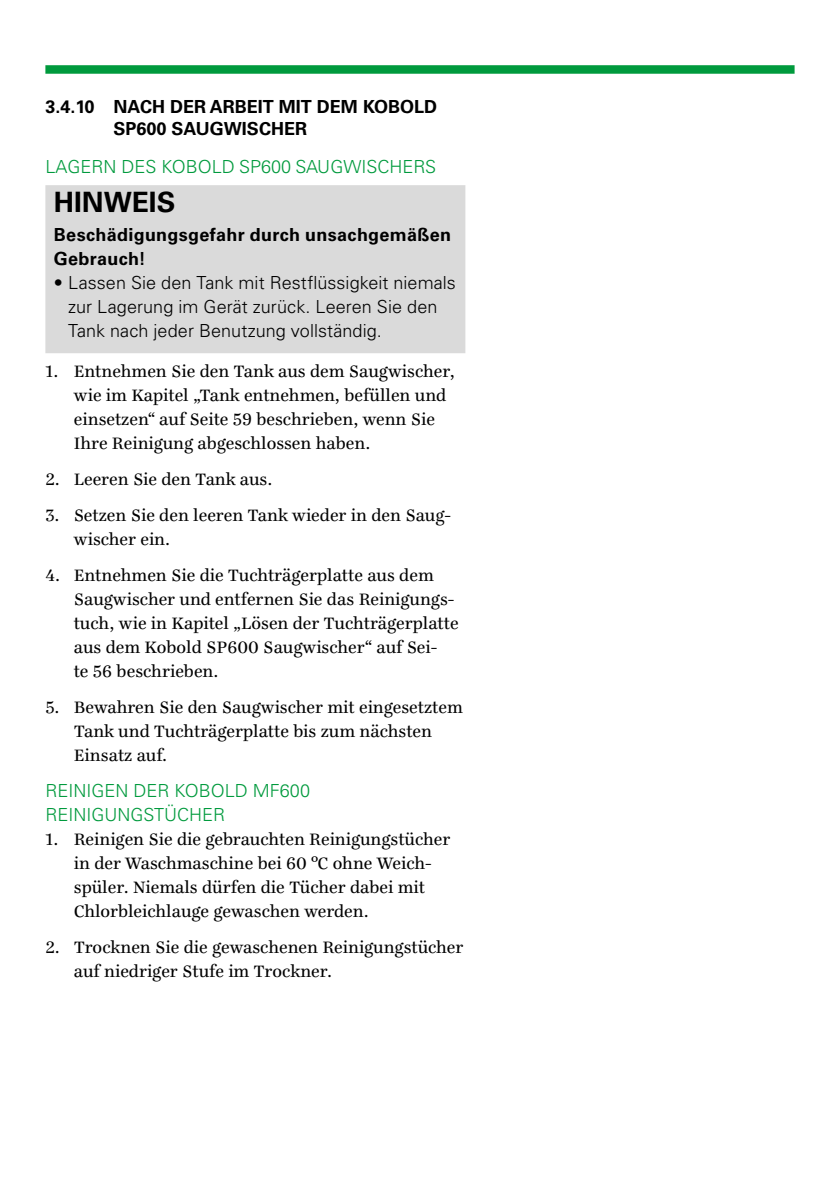
<style>
.page{position:relative;width:840px;height:1191px;background:#fff}
.page>*{position:absolute;margin:0;border:0;box-sizing:border-box;transform-origin:0 0}
.t1{font:700 28px "Univers LT Pro 65";color:#000}
.t2{font:18px/24px "Ingeborg";color:#000}
.t3{font:300 18px/24px "Univers LT Pro 45";letter-spacing:.005em;color:#000}
.t4{font:700 18px/21.6px "Univers LT Pro 65";letter-spacing:.015em;color:#000}
.t5{font:300 18px/24px "Univers LT Pro 45";color:#009a3d}
</style>
<div class="page">
<div style="left:45px;top:65px;width:749px;height:9px;background:#009a3d"></div>
<div style="left:45px;top:185px;width:420px;height:168px;background:#dadada"></div>
<p class="t4" style="left:113px;top:96px;width:325px;text-indent:-68px">3.4.10 NACH DER ARBEIT MIT DEM KOBOLD<br>SP600 SAUGWISCHER</p>
<p class="t5" style="left:45px;top:155px;width:392px">LAGERN DES KOBOLD SP600 SAUGWISCHERS</p>
<h1 class="t1" style="left:54px;top:186px;width:123px">HINWEIS</h1>
<p class="t4" style="left:54px;top:222px;width:398px;line-height:24px">Beschädigungsgefahr durch unsachgemäßen<br>Gebrauch!</p>
<p class="t3" style="left:68px;top:270px;width:389px;text-indent:-14px">• Lassen Sie den Tank mit Restflüssigkeit niemals zur Lagerung im Gerät zurück. Leeren Sie den<br>Tank nach jeder Benutzung vollständig.</p>
<p class="t2" style="left:74px;top:359px;width:382px;text-indent:-28px">1. Entnehmen Sie den Tank aus dem Saugwischer, wie im Kapitel „Tank entnehmen, befüllen und einsetzen“ auf Seite 59 beschrieben, wenn Sie Ihre Reinigung abgeschlossen haben.</p>
<p class="t2" style="left:45px;top:467px;width:228px">2. Leeren Sie den Tank aus.</p>
<p class="t2" style="left:74px;top:503px;width:378px;text-indent:-28px">3. Setzen Sie den leeren Tank wieder in den Saug&shy;wischer ein.</p>
<p class="t2" style="left:74px;top:563px;width:386px;text-indent:-28px">4. Entnehmen Sie die Tuchträgerplatte aus dem Saugwischer und entfernen Sie das Reinigungs&shy;tuch, wie in Kapitel „Lösen der Tuchträgerplatte aus dem Kobold SP600 Saugwischer“ auf Sei-<br>te 56 beschrieben.</p>
<p class="t2" style="left:74px;top:695px;width:390px;text-indent:-28px">5. Bewahren Sie den Saugwischer mit eingesetztem<br>Tank und Tuchträgerplatte bis zum nächsten<br>Einsatz auf.</p>
<p class="t5" style="left:45px;top:779px;width:266px">REINIGEN DER KOBOLD MF600<br>REINIGUNGSTÜCHER</p>
<p class="t2" style="left:74px;top:827px;width:378px;text-indent:-28px">1. Reinigen Sie die gebrauchten Reinigungstücher in der Waschmaschine bei 60 °C ohne Weich&shy;spüler. Niemals dürfen die Tücher dabei mit Chlorbleichlauge gewaschen werden.</p>
<p class="t2" style="left:74px;top:935px;width:391px;text-indent:-28px">2. Trocknen Sie die gewaschenen Reinigungstücher auf niedriger Stufe im Trockner.</p>
</div>
